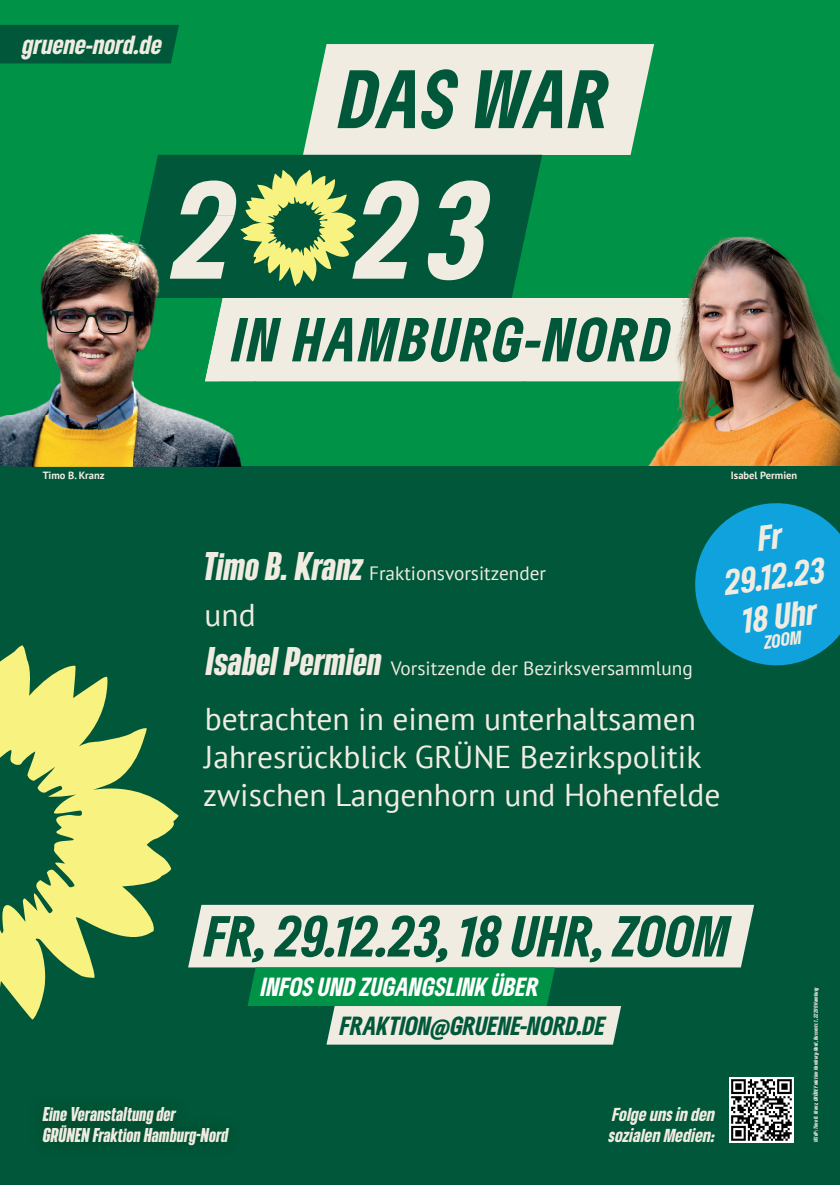
<style>
.page{position:relative;width:840px;height:1185px;background:#fff}
.page>*{position:absolute;margin:0;border:0;box-sizing:border-box;transform-origin:0 0}
.t1{font:italic 900 condensed 128.69px "Gruene Type";color:#f1ece2}
.t2{font:italic 900 condensed 77.11px "Gruene Type";letter-spacing:.01em;color:#005739}
.t3{font:italic 900 condensed 57.82px "Gruene Type";letter-spacing:.04em;color:#005739}
.t4{font:italic 900 condensed 53.9px "Gruene Type";color:#005739}
.t5{font:italic 900 condensed 33.25px/39.9px "Gruene Type";color:#f1ece2;text-align:center}
.t6{font:31.5px/37.8px "PT Sans";color:#f1ece2}
.t7{font:italic 900 condensed 24.5px "Gruene Type";color:#fff}
.t8{font:italic 900 condensed 24.5px "Gruene Type";letter-spacing:.005em;color:#005739}
.t9{font:italic 900 condensed 24.5px "Gruene Type";color:#f1ece2}
.t10{font:19.25px "PT Sans";color:#f1ece2}
.t11{font:italic 700 17.5px/21px "Bereit";color:#f1ece2}
.t12{font:italic 900 condensed 17.5px/21px "Gruene Type";color:#f1ece2}
.t13{font:700 10.5px "PT Sans";color:#f1ece2}
.t14{font:italic 900 condensed 5.25px "Gruene Type";color:#f1ece2}
.s1{font-family:"Bereit";font-weight:700;font-style:italic;font-size:35px}
</style>
<div class="page">
<div style="left:0;top:0;width:839px;height:1185px;background:#005739"></div>
<div style="left:0;top:0;width:839px;height:466px;background:#009246"></div>
<img style="left:729px;top:1078px;width:64px;height:64px">
<svg style="left:0;top:645px;width:178px;height:375px"></svg>
<div style="left:0;top:25px;width:179px;height:38px;background:#005739"></div>
<svg style="left:303px;top:44px;width:351px;height:111px;background:#e0e5d7"></svg>
<div style="left:145px;top:155px;width:397px;height:143px;background:#005739"></div>
<div style="left:255px;top:298px;width:268px;height:83px;background:#f1ece2"></div>
<svg style="left:695px;top:503px;width:144px;height:163px"></svg>
<svg style="left:188px;top:905px;width:566px;height:139px"></svg>
<svg style="left:240px;top:170px;width:116px;height:116px;background:#77a15b"></svg>
<img style="left:523px;top:237px;width:243px;height:72px">
<img style="left:766px;top:242px;width:73px;height:224px">
<img style="left:694px;top:309px;width:73px;height:157px">
<img style="left:681px;top:381px;width:13px;height:85px">
<img style="left:523px;top:381px;width:158px;height:85px">
<img style="left:523px;top:298px;width:183px;height:83px">
<img style="left:523px;top:317px;width:147px;height:45px">
<img style="left:12px;top:466px;width:230px;height:1px">
<img style="left:0;top:233px;width:97px;height:233px">
<img style="left:97px;top:232px;width:38px;height:46px">
<img style="left:97px;top:278px;width:37px;height:188px">
<img style="left:134px;top:298px;width:85px;height:168px">
<img style="left:219px;top:381px;width:36px;height:85px">
<img style="left:139px;top:216px;width:35px;height:82px">
<img style="left:127px;top:243px;width:12px;height:55px">
<img style="left:174px;top:280px;width:81px;height:18px">
<img style="left:205px;top:298px;width:50px;height:83px">
<img style="left:230px;top:317px;width:25px;height:45px">
<img style="left:170px;top:216px;width:85px;height:64px">
<img style="left:240px;top:216px;width:15px;height:47px">
<p class="t9" style="left:23px;top:28px;width:141px">gruene-nord.de</p>
<h2 class="t2" style="left:340px;top:48px;width:270px">DAS WAR</h2>
<h1 class="t1" style="left:176px;top:144px;width:315px">2 23</h1>
<h3 class="t3" style="left:233px;top:301px;width:439px">IN HAMBURG-NORD</h3>
<p class="t13" style="left:43px;top:468px;width:63px">Timo B. Kranz</p>
<p class="t13" style="left:730px;top:468px;width:68px">Isabel Permien</p>
<p class="t5" style="left:717px;top:522px;width:102px;rotate:-7deg">Fr<br>29.12.23<br>18 Uhr</p>
<p class="t12" style="left:762px;top:631px;width:39px;rotate:-7deg">ZOOM</p>
<p class="t10" style="left:203px;top:561px;width:344px"><span class="s1">Timo B. Kranz</span> Fraktionsvorsitzender</p>
<p class="t6" style="left:204px;top:595px;width:53px">und</p>
<p class="t10" style="left:206px;top:656px;width:488px"><span class="s1">Isabel Permien</span> Vorsitzende der Bezirksversammlung</p>
<p class="t6" style="left:203px;top:699px;width:519px">betrachten in einem unterhaltsamen<br>Jahresrückblick GRÜNE Bezirkspolitik zwischen Langenhorn und Hohenfelde</p>
<h3 class="t4" style="left:205px;top:900px;width:526px">FR, 29.12.23, 18 UHR, ZOOM</h3>
<p class="t11" style="left:43px;top:1104px;width:187px">Eine Veranstaltung der<br>GRÜNEN Fraktion Hamburg-Nord</p>
<p class="t7" style="left:261px;top:970px;width:279px">INFOS UND ZUGANGSLINK ÜBER</p>
<p class="t8" style="left:340px;top:1009px;width:267px">FRAKTION@GRUENE-NORD.DE</p>
<p class="t12" style="left:608px;top:1103px;width:108px">Folge uns in den sozialen Medien:</p>
<p class="t14" style="left:812px;top:1142px;width:157px;rotate:-90deg">ViSdP: Timo B. Kranz, GRÜNE Fraktion Hamburg-Nord, Bussestr. 1, 22299 Hamburg</p>
</div>
